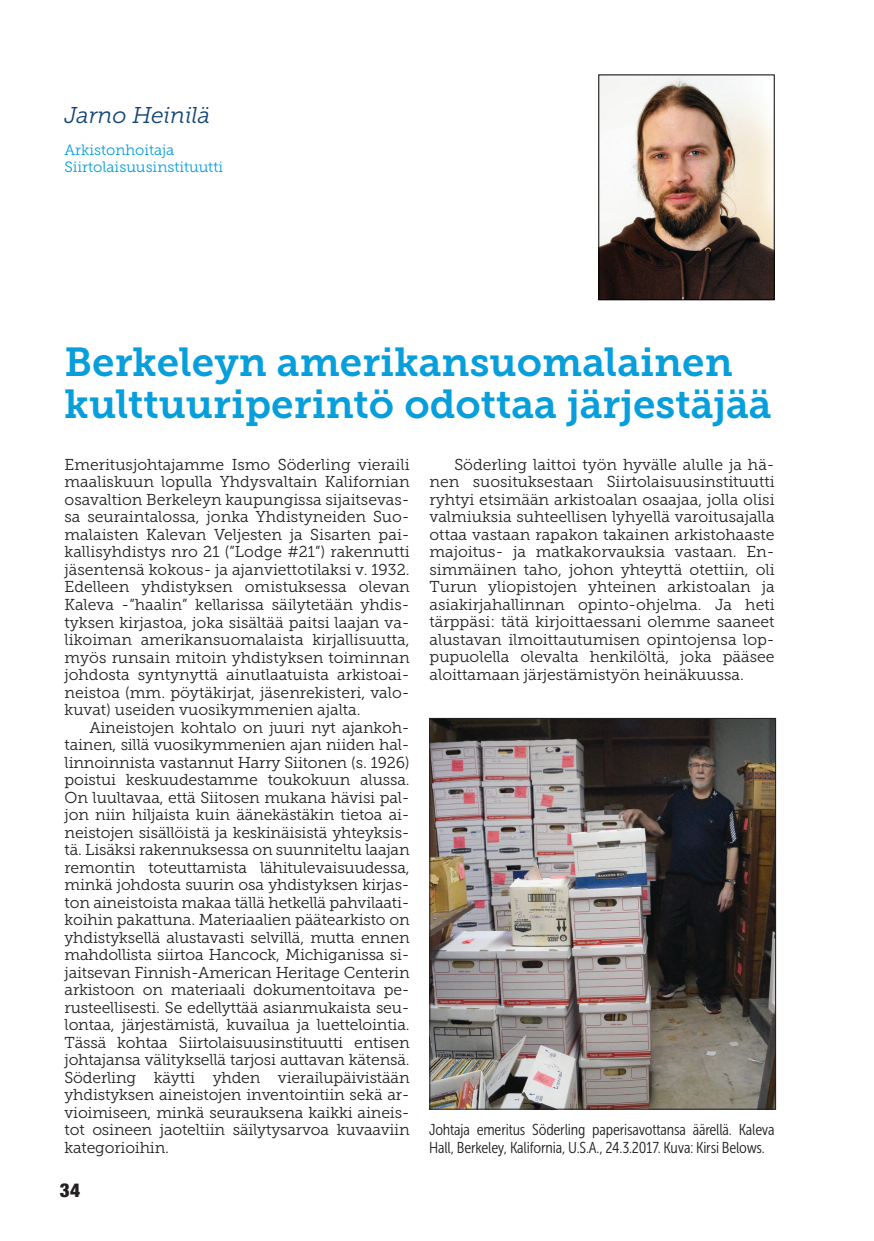
<style>
.page{position:relative;width:874px;height:1241px;background:#fff}
.page>*{position:absolute;margin:0;border:0;box-sizing:border-box;transform-origin:0 0}
.t1{font:40.25px/42px "Museo Slab 700";color:#069edb}
.t2{font:italic 22.75px "Museo Slab 300";letter-spacing:-.005em;color:#114474}
.t3{font:900 condensed 19.25px "Helvetica Neue LT Std";color:#231f20}
.t4{font:15.75px/17.5px "Museo Slab 300";color:#231f20;text-align:justify}
.t5{font:15.75px/17.5px "Museo Sans Cond 300";letter-spacing:-.01em;color:#231f20}
.t6{font:14.88px/17.5px "Museo Slab 300";color:#069edb}
</style>
<div class="page">
<img style="left:600px;top:76px;width:172px;height:222px">
<div style="left:598px;top:74px;width:176px;height:226px;border:1px solid #000"></div>
<img style="left:431px;top:720px;width:342px;height:387px">
<div style="left:429px;top:718px;width:346px;height:391px;border:1px solid #231f20"></div>
<h2 class="t2" style="left:64px;top:103px;width:147px">Jarno Heinilä</h2>
<p class="t6" style="left:64px;top:141px;width:160px">Arkistonhoitaja<br>Siirtolaisuusinstituutti</p>
<h1 class="t1" style="left:64px;top:342px;width:708px">Berkeleyn amerikansuomalainen kulttuuriperintö odottaa järjestäjää</h1>
<p class="t4" style="left:64px;top:456px;width:346px">Emeritusjohtajamme Ismo Söderling vieraili maaliskuun lopulla Yhdysvaltain Kalifornian osavaltion Berkeleyn kaupungissa sijaitsevas&shy;sa seuraintalossa, jonka Yhdistyneiden Suo&shy;malaisten Kalevan Veljesten ja Sisarten pai&shy;kallisyhdistys nro 21 (”Lodge #21”) rakennutti jäsentensä kokous- ja ajanviettotilaksi v. 1932.<br>Edelleen yhdistyksen omistuksessa olevan Kaleva -”haalin” kellarissa säilytetään yhdis&shy;tyksen kirjastoa, joka sisältää paitsi laajan va&shy;likoiman amerikansuomalaista kirjallisuutta, myös runsain mitoin yhdistyksen toiminnan johdosta syntynyttä ainutlaatuista arkistoai&shy;neistoa (mm. pöytäkirjat, jäsenrekisteri, valo&shy;kuvat) useiden vuosikymmenien ajalta.</p>
<p class="t4" style="left:64px;top:718px;width:346px;text-indent:25px">Aineistojen kohtalo on juuri nyt ajankoh&shy;tainen, sillä vuosikymmenien ajan niiden hal&shy;linnoinnista vastannut Harry Siitonen (s. 1926) poistui keskuudestamme toukokuun alussa.<br>On luultavaa, että Siitosen mukana hävisi pal&shy;jon niin hiljaista kuin äänekästäkin tietoa ai&shy;neistojen sisällöistä ja keskinäisistä yhteyksis&shy;tä. Lisäksi rakennuksessa on suunniteltu laajan remontin toteuttamista lähitulevaisuudessa, minkä johdosta suurin osa yhdistyksen kirjas&shy;ton aineistoista makaa tällä hetkellä pahvilaati&shy;koihin pakattuna. Materiaalien päätearkisto on yhdistyksellä alustavasti selvillä, mutta ennen mahdollista siirtoa Hancock, Michiganissa si&shy;jaitsevan Finnish-American Heritage Centerin arkistoon on materiaali dokumentoitava pe&shy;rusteellisesti. Se edellyttää asianmukaista seu&shy;lontaa, järjestämistä, kuvailua ja luettelointia.<br>Tässä kohtaa Siirtolaisuusinstituutti entisen johtajansa välityksellä tarjosi auttavan kätensä.<br>Söderling käytti yhden vierailupäivistään yhdistyksen aineistojen inventointiin sekä ar&shy;vioimiseen, minkä seurauksena kaikki aineis&shy;tot osineen jaoteltiin säilytysarvoa kuvaaviin kategorioihin.</p>
<p class="t3" style="left:60px;top:1177px;width:22px">34</p>
<p class="t4" style="left:429px;top:455px;width:346px;text-indent:25px">Söderling laittoi työn hyvälle alulle ja hä&shy;nen suosituksestaan Siirtolaisuusinstituutti ryhtyi etsimään arkistoalan osaajaa, jolla olisi valmiuksia suhteellisen lyhyellä varoitusajalla ottaa vastaan rapakon takainen arkistohaaste majoitus- ja matkakorvauksia vastaan. En&shy;simmäinen taho, johon yhteyttä otettiin, oli Turun yliopistojen yhteinen arkistoalan ja asiakirjahallinnan opinto-ohjelma. Ja heti tärppäsi: tätä kirjoittaessani olemme saaneet alustavan ilmoittautumisen opintojensa lop&shy;pupuolella olevalta henkilöltä, joka pääsee aloittamaan järjestämistyön heinäkuussa.</p>
<p class="t5" style="left:429px;top:1120px;width:347px">Johtaja emeritus Söderling paperisavottansa äärellä. Kaleva<br>Hall, Berkeley, Kalifornia, U.S.A., 24.3.2017. Kuva: Kirsi Belows.</p>
</div>
